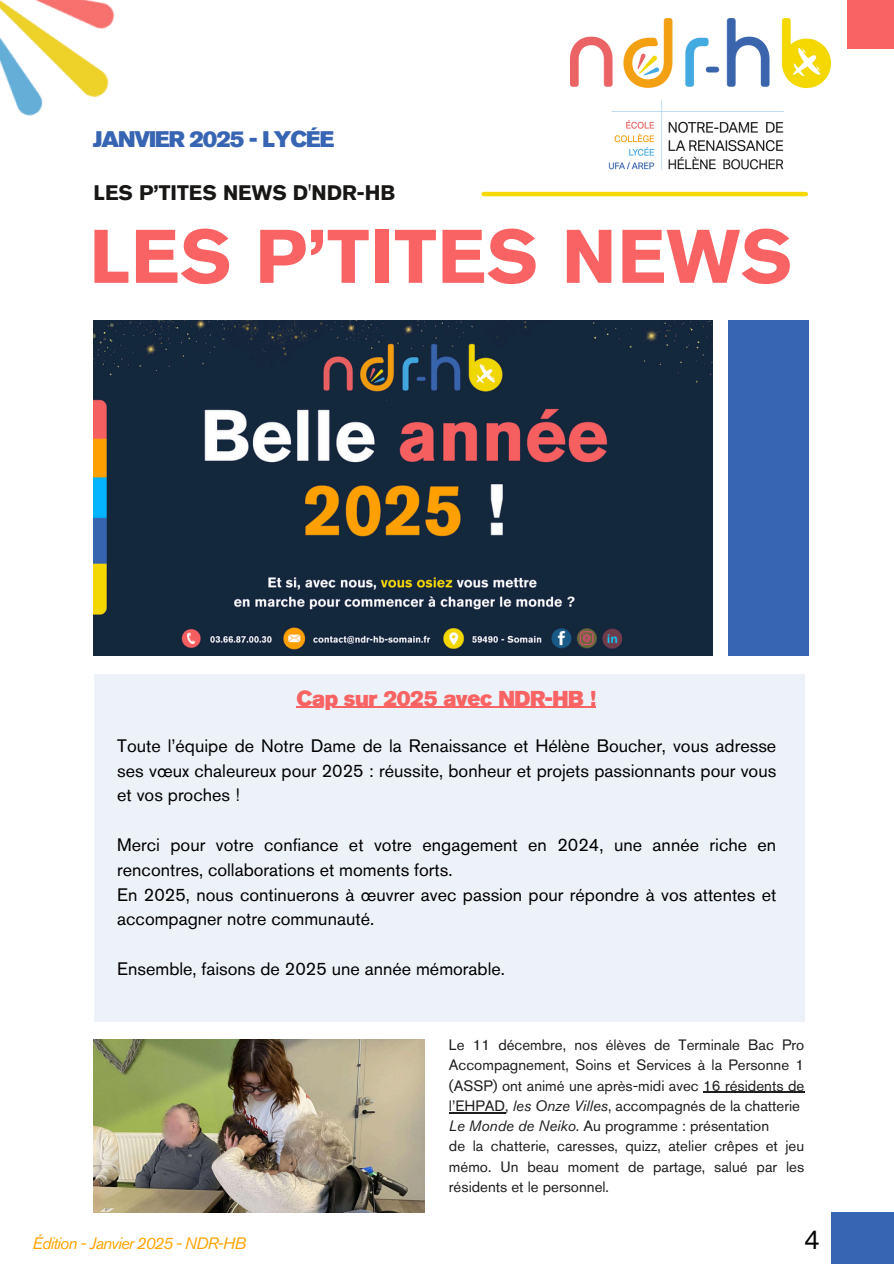
<style>
.page{position:relative;width:894px;height:1264px;background:#fff}
.page>*{position:absolute;margin:0;border:0;box-sizing:border-box;transform-origin:0 0}
.t1{font:700 75px "Akzidenz Grotesk Pro";letter-spacing:.01em;color:#f96363}
.t2{font:24px "Open Sauce One";color:#000}
.t3{font:22.5px "Akzidenz Grotesk Pro Super";letter-spacing:-.05em;color:#3865b3}
.t4{font:21.45px "Akzidenz Grotesk Pro Super";letter-spacing:-.02em;color:#f96363}
.t5{font:700 21px "Akzidenz Grotesk Pro";color:#181716}
.t6{font:18px/24.8px "Akzidenz Grotesk Pro";color:#000;text-align:justify}
.t7{font:italic 16.5px "Akzidenz Grotesk Pro";letter-spacing:-.05em;color:#ffa300}
.t8{font:15px/20.2px "Akzidenz Grotesk Pro";color:#1e1e1e;text-align:justify}
.s1{font-style:italic}
</style>
<div class="page">
<hr style="left:483px;top:192px;width:322px;height:4px;background:#f5d900">
<img style="left:94px;top:320px;width:618px;height:336px">
<div style="left:94px;top:674px;width:710px;height:347px;background:#edf1f8"></div>
<div style="left:727px;top:320px;width:80px;height:336px;background:#3865b3"></div>
<div style="left:846px;top:0;width:47px;height:49px;background:#f96363"></div>
<div style="left:831px;top:1212px;width:62px;height:51px;background:#3865b3"></div>
<img style="left:570px;top:19px;width:260px;height:151px">
<img style="left:0;top:0;width:115px;height:116px">
<img style="left:94px;top:1039px;width:330px;height:173px">
<hr style="left:703px;top:1091px;width:101px;height:1px;background:#1e1e1e">
<hr style="left:449px;top:1112px;width:56px;height:1px;background:#1e1e1e">
<hr style="left:296px;top:706px;width:299px;height:2px;background:#f96363">
<p class="t3" style="left:93px;top:130px;width:242px">JANVIER 2025 - LYCÉE</p>
<p class="t5" style="left:94px;top:184px;width:303px">LES P’TITES NEWS D'NDR-HB</p>
<p class="t1" style="left:89px;top:226px;width:704px">LES P’TITES NEWS</p>
<h6 class="t4" style="left:296px;top:689px;width:301px">Cap sur 2025 avec NDR-HB !</h6>
<h1 class="t6" style="left:117px;top:735px;width:660px">Toute l’équipe de Notre Dame de la Renaissance et Hélène Boucher, vous adresse ses vœux chaleureux pour 2025 : réussite, bonheur et projets passionnants pour vous et vos proches !</h1>
<p class="t6" style="left:117px;top:834px;width:660px;text-align:left">Merci pour votre confiance et votre engagement en 2024, une année riche en rencontres, collaborations et moments forts.<br>En 2025, nous continuerons à œuvrer avec passion pour répondre à vos attentes et accompagner notre communauté.</p>
<h5 class="t6" style="left:117px;top:957px;width:389px">Ensemble, faisons de 2025 une année mémorable.</h5>
<p class="t7" style="left:33px;top:1236px;width:215px">Édition - Janvier 2025 - NDR-HB</p>
<h6 class="t8" style="left:449px;top:1036px;width:357px">Le 11 décembre, nos élèves de Terminale Bac Pro Accompagnement, Soins et Services à la Personne 1 (ASSP) ont animé une après-midi avec 16 résidents de l’EHPAD, <span class="s1">les Onze Villes</span>, accompagnés de la chatterie</h6>
<h6 class="t8" style="left:449px;top:1117px;width:321px"><span class="s1">Le Monde de Neiko</span>. Au programme : présentation</h6>
<h6 class="t8" style="left:449px;top:1137px;width:357px">de la chatterie, caresses, quizz, atelier crêpes et jeu mémo. Un beau moment de partage, salué par les résidents et le personnel.</h6>
<h2 class="t2" style="left:804px;top:1224px;width:17px">4</h2>
</div>
